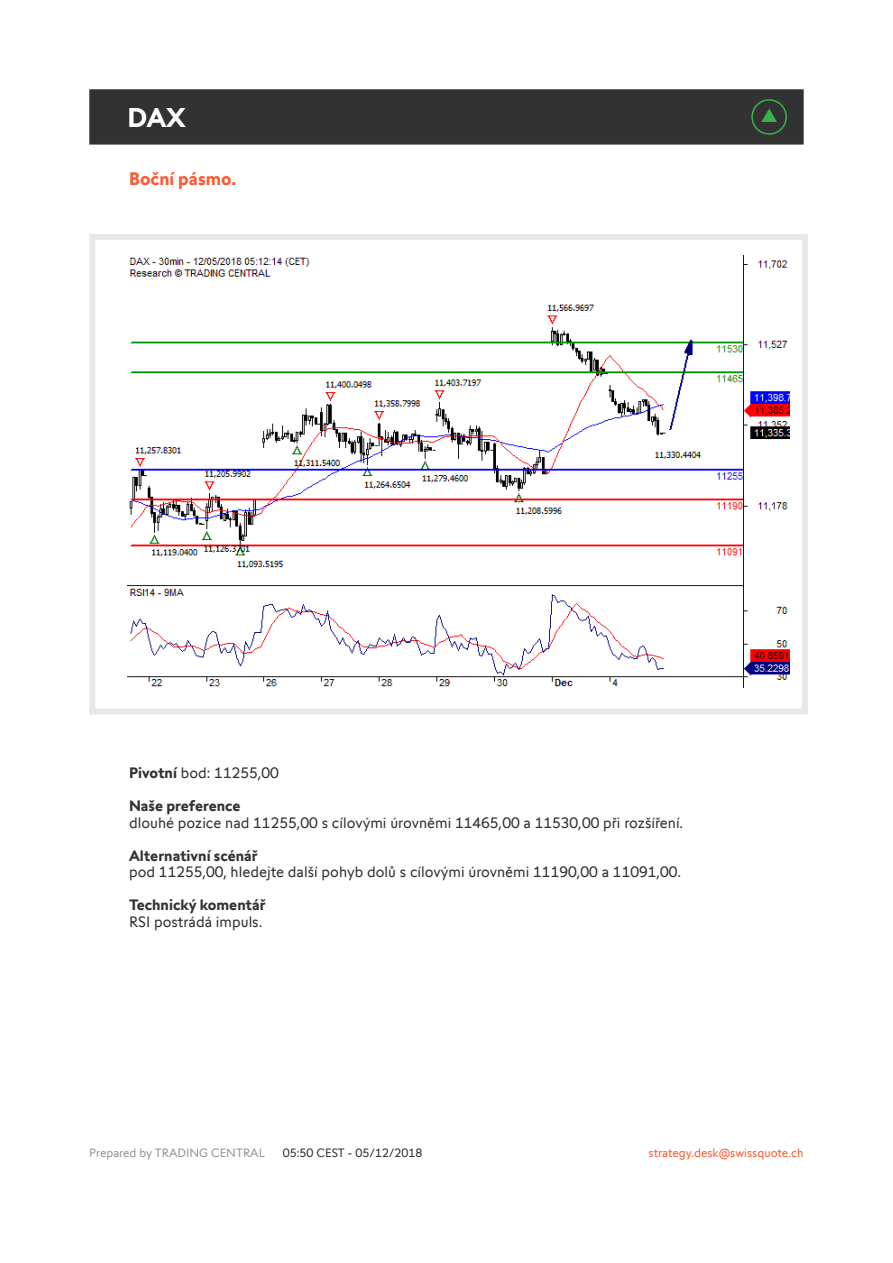
<style>
.page{position:relative;width:893px;height:1263px;background:#fff}
.page>*{position:absolute;margin:0;border:0;box-sizing:border-box;transform-origin:0 0}
.t1{font:700 27px "Swissquote CT";color:#fff}
.t2{font:700 18px "Swissquote CT";color:#fa5b35}
.t3{font:15px "Swissquote CT";color:#323232}
.t4{font:700 15px "Swissquote CT";color:#323232}
.t5{font:12px "Swissquote CT";color:#fa5b35}
.t6{font:12px "Swissquote CT";color:#939598}
.t7{font:12px "Swissquote CT";color:#323232}
.s1{font-weight:700}
</style>
<div class="page">
<div style="left:89px;top:234px;width:719px;height:480px;border:6px solid #e9e8e7"></div>
<div style="left:89px;top:89px;width:715px;height:56px;background:#323232;border:2px solid #323232"></div>
<img style="left:128px;top:255px;width:661px;height:432px">
<svg style="left:751px;top:99px;width:36px;height:36px"></svg>
<h1 class="t1" style="left:128px;top:101px;width:60px">DAX</h1>
<p class="t2" style="left:129px;top:168px;width:109px">Boční pásmo.</p>
<p class="t3" style="left:129px;top:764px;width:151px"><span class="s1">Pivotní</span> bod: 11255,00</p>
<p class="t4" style="left:129px;top:797px;width:113px">Naše preference</p>
<p class="t3" style="left:129px;top:814px;width:556px">dlouhé pozice nad 11255,00 s cílovými úrovněmi 11465,00 a 11530,00 při rozšíření.</p>
<p class="t4" style="left:129px;top:846px;width:130px">Alternativní scénář</p>
<p class="t3" style="left:129px;top:863px;width:554px">pod 11255,00, hledejte další pohyb dolů s cílovými úrovněmi 11190,00 a 11091,00.</p>
<p class="t4" style="left:129px;top:896px;width:138px">Technický komentář</p>
<p class="t3" style="left:129px;top:913px;width:135px">RSI postrádá impuls.</p>
<p class="t6" style="left:89px;top:1145px;width:177px">Prepared by TRADING CENTRAL</p>
<p class="t7" style="left:283px;top:1145px;width:141px">05:50 CEST - 05/12/2018</p>
<p class="t5" style="left:649px;top:1145px;width:157px">strategy.desk@swissquote.ch</p>
</div>
